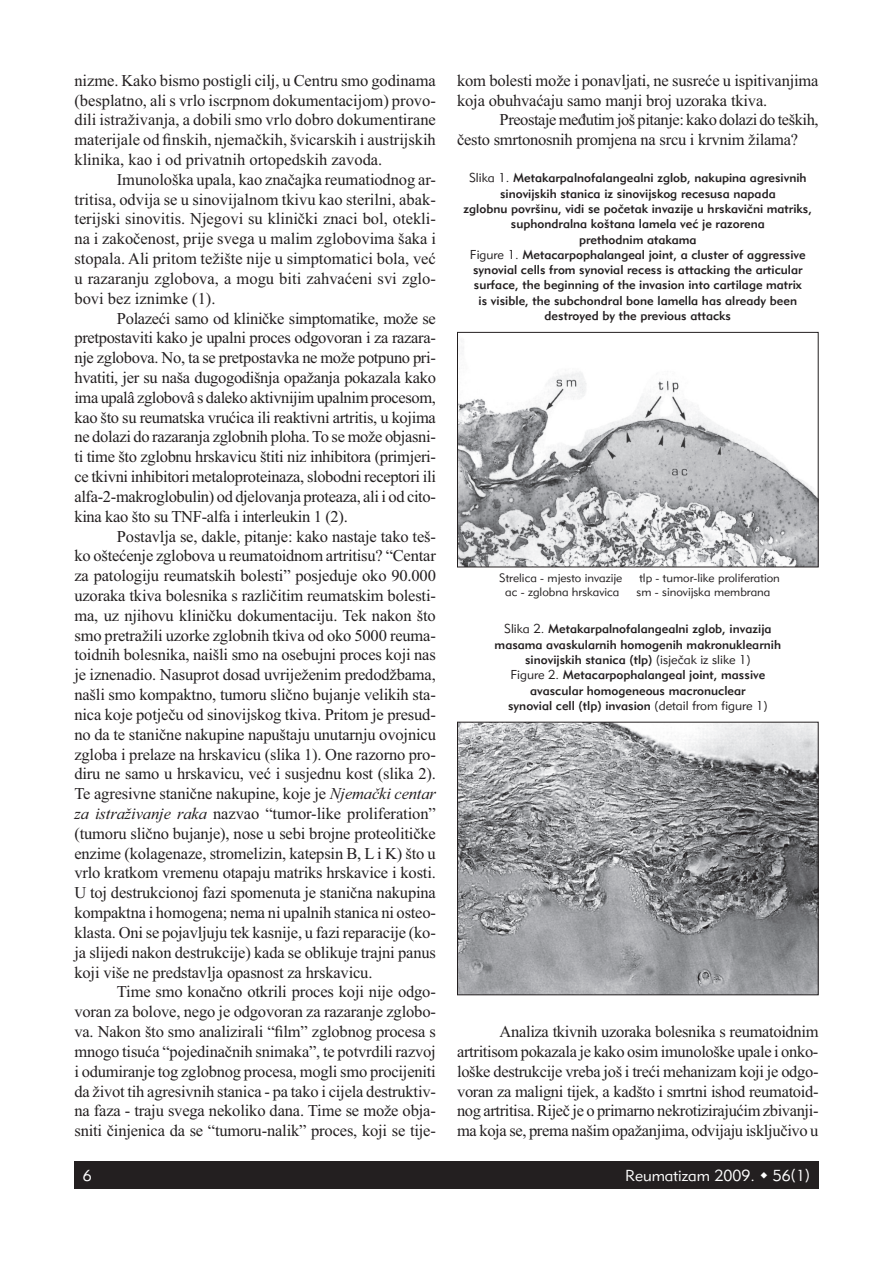
<style>
.page{position:relative;width:893px;height:1263px;background:#fff}
.page>*{position:absolute;margin:0;border:0;box-sizing:border-box;transform-origin:0 0}
.t1{font:16.5px/19.8px "Times New Roman";letter-spacing:-.01em;color:#231f20;text-align:justify}
.t2{font:15.75px "Geometric 415 BT Lite A";color:#fff}
.t3{font:12.75px/15.3px "Geometric 415 BT Medium A";color:#231f20;text-align:center}
.t4{font:12px "Geometric 415 BT Lite A";color:#231f20}
.s1{font-style:italic}
.s2{font-family:"Geometric 415 BT Lite A"}
</style>
<div class="page">
<div style="left:74px;top:1161px;width:745px;height:27px;background:#231f20"></div>
<img style="left:459px;top:724px;width:358px;height:269px">
<div style="left:457px;top:722px;width:362px;height:273px;border:1px solid #231f20"></div>
<img style="left:459px;top:341px;width:358px;height:224px">
<div style="left:457px;top:332px;width:362px;height:235px;border:1px solid #231f20"></div>
<p class="t1" style="left:74px;top:72px;width:363px">nizme. Kako bismo postigli cilj, u Centru smo godinama (besplatno, ali s vrlo iscrpnom dokumentacijom) provo&shy;dili istraživanja, a dobili smo vrlo dobro dokumentirane materijale od finskih, njemačkih, švicarskih i austrijskih klinika, kao i od privatnih ortopedskih zavoda.</p>
<p class="t1" style="left:74px;top:171px;width:363px;text-indent:43px">Imunološka upala, kao značajka reumatiodnog ar&shy;tritisa, odvija se u sinovijalnom tkivu kao sterilni, abak&shy;terijski sinovitis. Njegovi su klinički znaci bol, otekli&shy;na i zakočenost, prije svega u malim zglobovima šaka i stopala. Ali pritom težište nije u simptomatici bola, već u razaranju zglobova, a mogu biti zahvaćeni svi zglo&shy;bovi bez iznimke (1).</p>
<p class="t1" style="left:74px;top:310px;width:363px;text-indent:43px">Polazeći samo od kliničke simptomatike, može se pretpostaviti kako je upalni proces odgovoran i za razara&shy;nje zglobova. No, ta se pretpostavka ne može potpuno pri&shy;hvatiti, jer su naša dugogodišnja opažanja pokazala kako ima upalâ zglobovâ s daleko aktivnijim upalnim procesom, kao što su reumatska vrućica ili reaktivni artritis, u kojima ne dolazi do razaranja zglobnih ploha. To se može objasni&shy;ti time što zglobnu hrskavicu štiti niz inhibitora (primjeri&shy;ce tkivni inhibitori metaloproteinaza, slobodni receptori ili alfa-2-makroglobulin) od djelovanja proteaza, ali i od cito&shy;kina kao što su TNF-alfa i interleukin 1 (2).</p>
<p class="t1" style="left:74px;top:528px;width:363px;text-indent:43px">Postavlja se, dakle, pitanje: kako nastaje tako teš&shy;ko oštećenje zglobova u reumatoidnom artritisu? “Centar za patologiju reumatskih bolesti” posjeduje oko 90.000 uzoraka tkiva bolesnika s različitim reumatskim bolesti&shy;ma, uz njihovu kliničku dokumentaciju. Tek nakon što smo pretražili uzorke zglobnih tkiva od oko 5000 reuma&shy;toidnih bolesnika, naišli smo na osebujni proces koji nas je iznenadio. Nasuprot dosad uvriježenim predodžbama, našli smo kompaktno, tumoru slično bujanje velikih sta&shy;nica koje potječu od sinovijskog tkiva. Pritom je presud&shy;no da te stanične nakupine napuštaju unutarnju ovojnicu zgloba i prelaze na hrskavicu (slika 1). One razorno pro&shy;diru ne samo u hrskavicu, već i susjednu kost (slika 2).<br>Te agresivne stanične nakupine, koje je <span class="s1">Njemački centar za istraživanje raka</span> nazvao “tumor-like proliferation” (tumoru slično bujanje), nose u sebi brojne proteolitičke enzime (kolagenaze, stromelizin, katepsin B, L i K) što u vrlo kratkom vremenu otapaju matriks hrskavice i kosti.<br>U toj destrukcionoj fazi spomenuta je stanična nakupina kompaktna i homogena; nema ni upalnih stanica ni osteo&shy;klasta. Oni se pojavljuju tek kasnije, u fazi reparacije (ko&shy;ja slijedi nakon destrukcije) kada se oblikuje trajni panus koji više ne predstavlja opasnost za hrskavicu.</p>
<p class="t1" style="left:74px;top:983px;width:363px;text-indent:43px">Time smo konačno otkrili proces koji nije odgo&shy;voran za bolove, nego je odgovoran za razaranje zglobo&shy;va. Nakon što smo analizirali “film” zglobnog procesa s mnogo tisuća “pojedinačnih snimaka”, te potvrdili razvoj i odumiranje tog zglobnog procesa, mogli smo procijeniti da život tih agresivnih stanica - pa tako i cijela destruktiv&shy;na faza - traju svega nekoliko dana. Time se može obja&shy;sniti činjenica da se “tumoru-nalik” proces, koji se tije-</p>
<p class="t1" style="left:457px;top:72px;width:363px">kom bolesti može i ponavljati, ne susreće u ispitivanjima koja obuhvaćaju samo manji broj uzoraka tkiva.</p>
<p class="t1" style="left:457px;top:112px;width:363px;text-indent:43px">Preostaje međutim još pitanje: kako dolazi do teških, često smrtonosnih promjena na srcu i krvnim žilama?</p>
<p class="t3" style="left:464px;top:171px;width:350px"><span class="s2">Slika 1.</span> Metakarpalnofalangealni zglob, nakupina agresivnih sinovijskih stanica iz sinovijskog recesusa napada<br>zglobnu površinu, vidi se početak invazije u hrskavični matriks, suphondralna koštana lamela već je razorena<br>prethodnim atakama<br><span class="s2">Figure 1.</span> Metacarpophalangeal joint, a cluster of aggressive synovial cells from synovial recess is attacking the articular surface, the beginning of the invasion into cartilage matrix<br>is visible, the subchondral bone lamella has already been destroyed by the previous attacks</p>
<p class="t4" style="left:499px;top:573px;width:125px">Strelica - mjesto invazije</p>
<p class="t4" style="left:639px;top:573px;width:142px">tlp - tumor-like proliferation</p>
<p class="t4" style="left:505px;top:587px;width:116px">ac - zglobna hrskavica</p>
<p class="t4" style="left:637px;top:587px;width:135px">sm - sinovijska membrana</p>
<p class="t3" style="left:495px;top:622px;width:288px"><span class="s2">Slika 2.</span> Metakarpalnofalangealni zglob, invazija masama avaskularnih homogenih makronuklearnih sinovijskih stanica (tlp) <span class="s2">(isječak iz slike 1)<br>Figure 2.</span> Metacarpophalangeal joint, massive avascular homogeneous macronuclear<br>synovial cell (tlp) invasion <span class="s2">(detail from figure 1)</span></p>
<p class="t1" style="left:457px;top:1023px;width:363px;text-indent:43px">Analiza tkivnih uzoraka bolesnika s reumatoidnim artritisom pokazala je kako osim imunološke upale i onko&shy;loške destrukcije vreba još i treći mehanizam koji je odgo&shy;voran za maligni tijek, a kadšto i smrtni ishod reumatoid&shy;nog artritisa. Riječ je o primarno nekrotizirajućim zbivanji&shy;ma koja se, prema našim opažanjima, odvijaju isključivo u</p>
<p class="t2" style="left:83px;top:1169px;width:10px">6</p>
<p class="t2" style="left:625px;top:1169px;width:186px">Reumatizam 2009. 56(1)</p>
</div>
